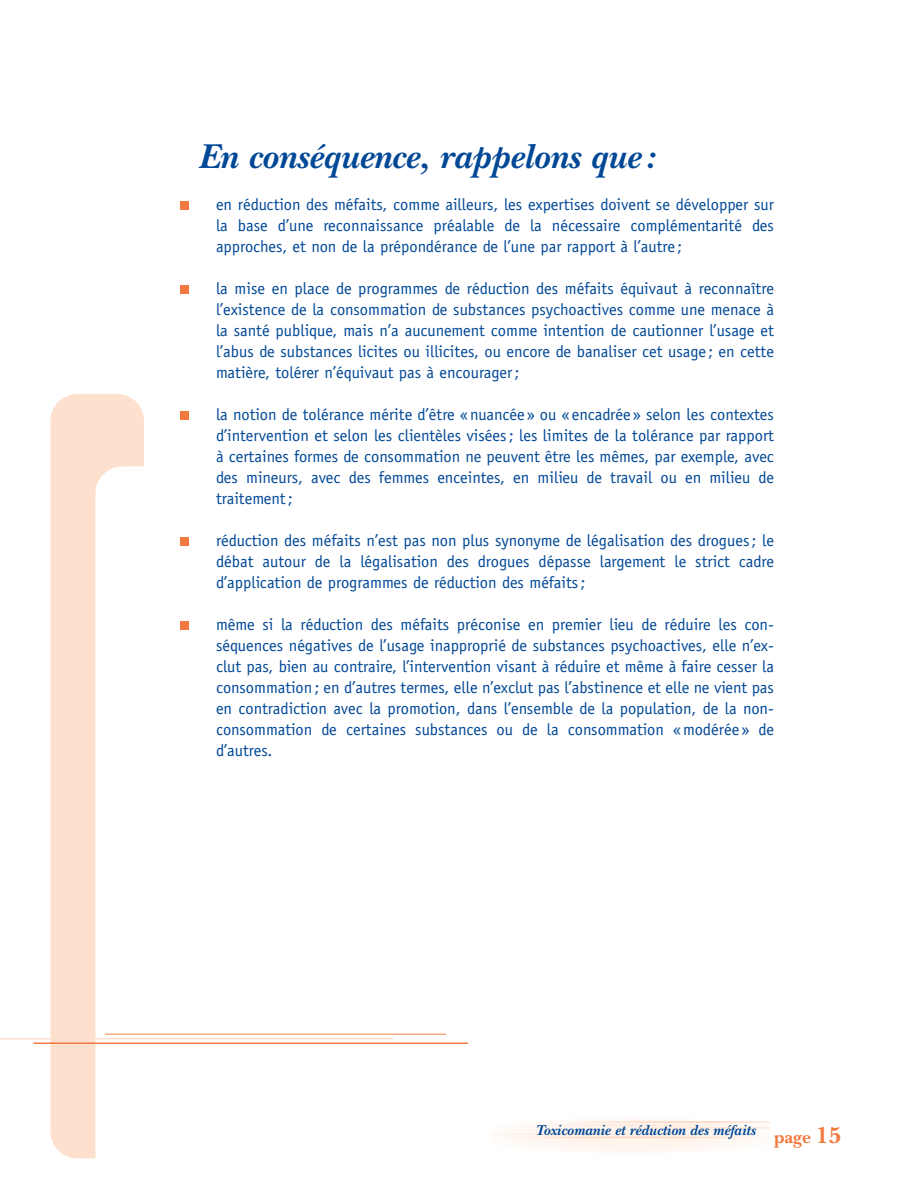
<style>
.page{position:relative;width:918px;height:1188px;background:#fff}
.page>*{position:absolute;margin:0;border:0;box-sizing:border-box;transform-origin:0 0}
.t1{font:italic 700 36px "New Baskerville";color:#004896}
.t2{font:16.5px/21px "Officina Sans";color:#004896;text-align:justify}
.t3{font:italic 700 15px "New Baskerville";color:#004896}
.s1{font-style:normal;font-size:18px;color:#f4793e}
.s2{font-style:normal;font-size:24px;color:#f4793e}
</style>
<div class="page">
<div style="left:180px;top:621px;width:9px;height:9px;background:#f4793e"></div>
<div style="left:180px;top:537px;width:9px;height:9px;background:#f4793e"></div>
<div style="left:180px;top:411px;width:9px;height:9px;background:#f4793e"></div>
<div style="left:180px;top:285px;width:9px;height:9px;background:#f4793e"></div>
<div style="left:180px;top:201px;width:9px;height:9px;background:#f4793e"></div>
<svg style="left:50px;top:394px;width:94px;height:764px;fill:#fee0ce"></svg>
<hr style="left:33px;top:1042px;width:435px;height:2px;background:#f4793e">
<hr style="left:105px;top:1034px;width:341px;height:1px;background:#f9ab81">
<hr style="left:0;top:1038px;width:393px;height:2px;background:#fee0ce">
<h1 class="t1" style="left:198px;top:144px;width:459px">En conséquence, rappelons que:</h1>
<p class="t2" style="left:216px;top:195px;width:560px">en réduction des méfaits, comme ailleurs, les expertises doivent se développer sur la base d’une reconnaissance préalable de la nécessaire complémentarité des approches, et non de la prépondérance de l’une par rapport à l’autre;</p>
<p class="t2" style="left:216px;top:279px;width:560px">la mise en place de programmes de réduction des méfaits équivaut à reconnaître l’existence de la consommation de substances psychoactives comme une menace à la santé publique, mais n’a aucunement comme intention de cautionner l’usage et l’abus de substances licites ou illicites, ou encore de banaliser cet usage; en cette matière, tolérer n’équivaut pas à encourager;</p>
<p class="t2" style="left:216px;top:405px;width:560px">la notion de tolérance mérite d’être «nuancée» ou «encadrée» selon les contextes d’intervention et selon les clientèles visées; les limites de la tolérance par rapport à certaines formes de consommation ne peuvent être les mêmes, par exemple, avec des mineurs, avec des femmes enceintes, en milieu de travail ou en milieu de traitement;</p>
<p class="t2" style="left:216px;top:531px;width:560px">réduction des méfaits n’est pas non plus synonyme de légalisation des drogues; le débat autour de la légalisation des drogues dépasse largement le strict cadre d’application de programmes de réduction des méfaits;</p>
<p class="t2" style="left:216px;top:615px;width:560px">même si la réduction des méfaits préconise en premier lieu de réduire les con&shy;séquences négatives de l’usage inapproprié de substances psychoactives, elle n’ex&shy;clut pas, bien au contraire, l’intervention visant à réduire et même à faire cesser la consommation; en d’autres termes, elle n’exclut pas l’abstinence et elle ne vient pas en contradiction avec la promotion, dans l’ensemble de la population, de la non&shy;consommation de certaines substances ou de la consommation «modérée» de d’autres.</p>
<p class="t3" style="left:536px;top:1125px;width:307px">Toxicomanie et réduction des méfaits <span class="s1">page</span> <span class="s2">15</span></p>
</div>
